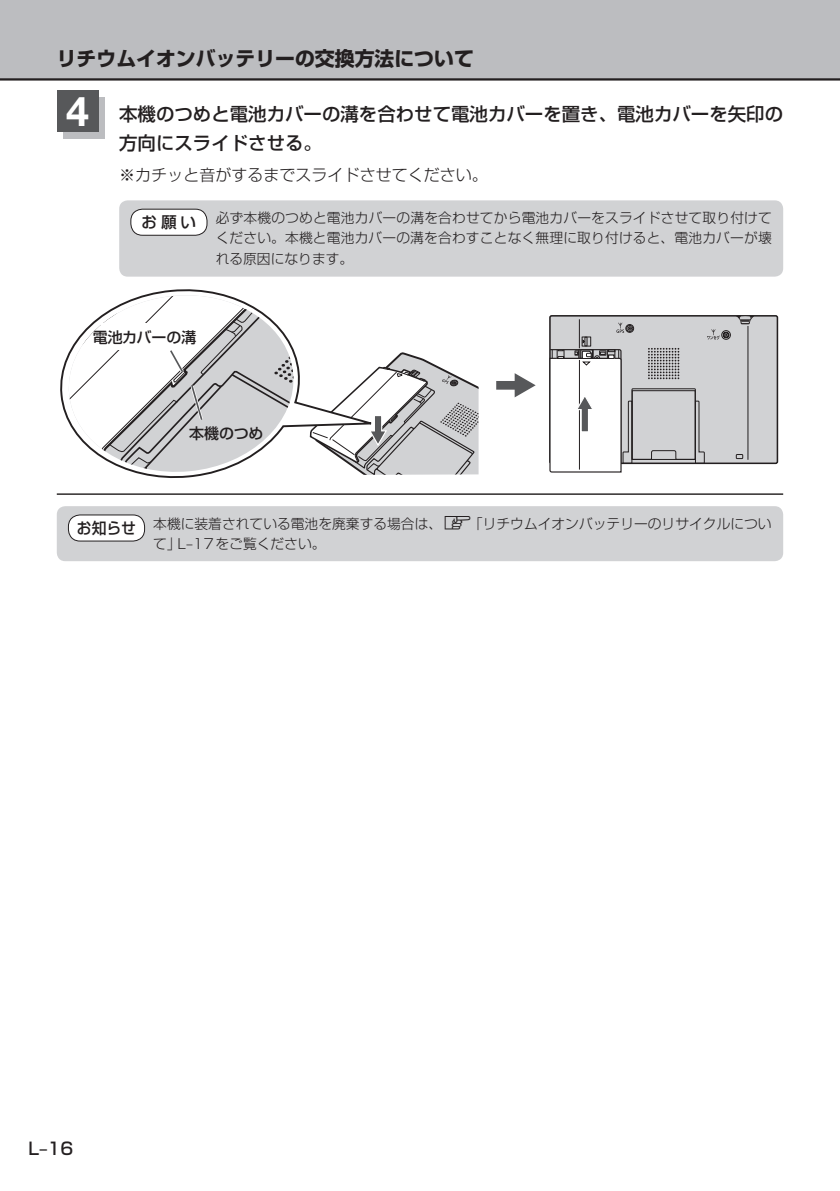
<style>
.page{position:relative;width:840px;height:1191px;background:#fff}
.page>*{position:absolute;margin:0;border:0;box-sizing:border-box;transform-origin:0 0}
.t1{font:700 41.2px "Helvetica Neue";color:#fff}
.t2{font:19.8px "Shin Go Pro Bold 90 msp RKSJ H";color:#231f20}
.t3{font:18.4px/28.4px "Shin Go Pro Medium 90 msp RKSJ H";color:#231f20}
.t4{font:17px "Shin Go Pro Medium 90 msp RKSJ H";color:#231f20}
.t5{font:16px "Shin Go Pro Light 90 msp RKSJ H";color:#231f20}
.t6{font:15.6px "Shin Go Pro Medium 90 msp RKSJ H";color:#231f20;scale:.95 1}
.t7{font:15.6px "Shin Go Pro Medium 90 msp RKSJ H";color:#231f20}
.t8{font:15px "Shin Go Pro Medium 90 msp RKSJ H";letter-spacing:-.005em;color:#231f20}
.t9{font:13.8px/20.6px "Shin Go Pro Light 90 msp RKSJ H";color:#231f20;text-align:justify}
</style>
<div class="page">
<div style="left:0;top:0;width:839px;height:79px;background:#bcbdc0"></div>
<hr style="left:0;top:78px;width:839px;height:3px;background:#231f20">
<div style="left:64px;top:98px;width:41px;height:41px;background:#bcbdc0"></div>
<div style="left:57px;top:91px;width:41px;height:41px;background:#57585a"></div>
<hr style="left:57px;top:493px;width:725px;height:2px;background:#231f20">
<div style="left:57px;top:506px;width:725px;height:55px;background:#d1d2d4;border-radius:9px"></div>
<div style="left:68px;top:515px;width:76px;height:26px;background:#fff;border-radius:12px"></div>
<div style="left:68px;top:515px;width:77px;height:26px;border:1px solid #231f20;border-radius:12px"></div>
<svg style="left:496px;top:373px;width:39px;height:24px"></svg>
<div style="left:549px;top:316px;width:228px;height:147px;background:#d1d2d4;border-radius:2px"></div>
<div style="left:549px;top:315px;width:228px;height:149px;border:2px solid #231f20;border-radius:2px"></div>
<div style="left:721px;top:330px;width:9px;height:10px;border:1px solid #231f20;border-radius:50%"></div>
<svg style="left:735px;top:454px;width:7px;height:5px"></svg>
<hr style="left:747px;top:326px;width:1px;height:134px;background:#231f20">
<svg style="left:736px;top:316px;width:18px;height:9px"></svg>
<svg style="left:308px;top:353px;width:170px;height:142px"></svg>
<svg style="left:60px;top:289px;width:313px;height:193px"></svg>
<svg style="left:65px;top:295px;width:233px;height:182px"></svg>
<div style="left:101px;top:324px;width:47px;height:26px;background:#fff"></div>
<svg style="left:549px;top:319px;width:179px;height:154px"></svg>
<div style="left:119px;top:200px;width:663px;height:77px;background:#d1d2d4;border-radius:9px"></div>
<div style="left:131px;top:209px;width:76px;height:26px;background:#fff;border-radius:12px"></div>
<div style="left:130px;top:209px;width:77px;height:26px;border:1px solid #231f20;border-radius:12px"></div>
<h2 class="t2" style="left:57px;top:51px;width:418px">リチウムイオンバッテリーの交換方法について</h2>
<h1 class="t1" style="left:66px;top:97px;width:24px">4</h1>
<h3 class="t3" style="left:119px;top:103px;width:665px">本機のつめと電池カバーの溝を合わせて電池カバーを置き、電池カバーを矢印の方向にスライドさせる。</h3>
<p class="t5" style="left:119px;top:169px;width:370px">※カチッと音がするまでスライドさせてください。</p>
<p class="t7" style="left:141px;top:216px;width:56px">お 願 い</p>
<p class="t9" style="left:215px;top:209px;width:557px">必ず本機のつめと電池カバーの溝を合わせてから電池カバーをスライドさせて取り付けてください。本機と電池カバーの溝を合わすことなく無理に取り付けると、電池カバーが壊れる原因になります。</p>
<p class="t8" style="left:93px;top:332px;width:105px">電池カバーの溝</p>
<p class="t8" style="left:189px;top:428px;width:76px">本機のつめ</p>
<p class="t6" style="left:77px;top:522px;width:64px">お知らせ</p>
<p class="t9" style="left:153px;top:515px;width:290px">本機に装着されている電池を廃棄する場合は、</p>
<p class="t9" style="left:468px;top:515px;width:304px">「リチウムイオンバッテリーのリサイクルについ</p>
<p class="t9" style="left:153px;top:535px;width:174px">て」L‒17をご覧ください。</p>
<p class="t4" style="left:28px;top:1142px;width:47px">L‒16</p>
</div>
